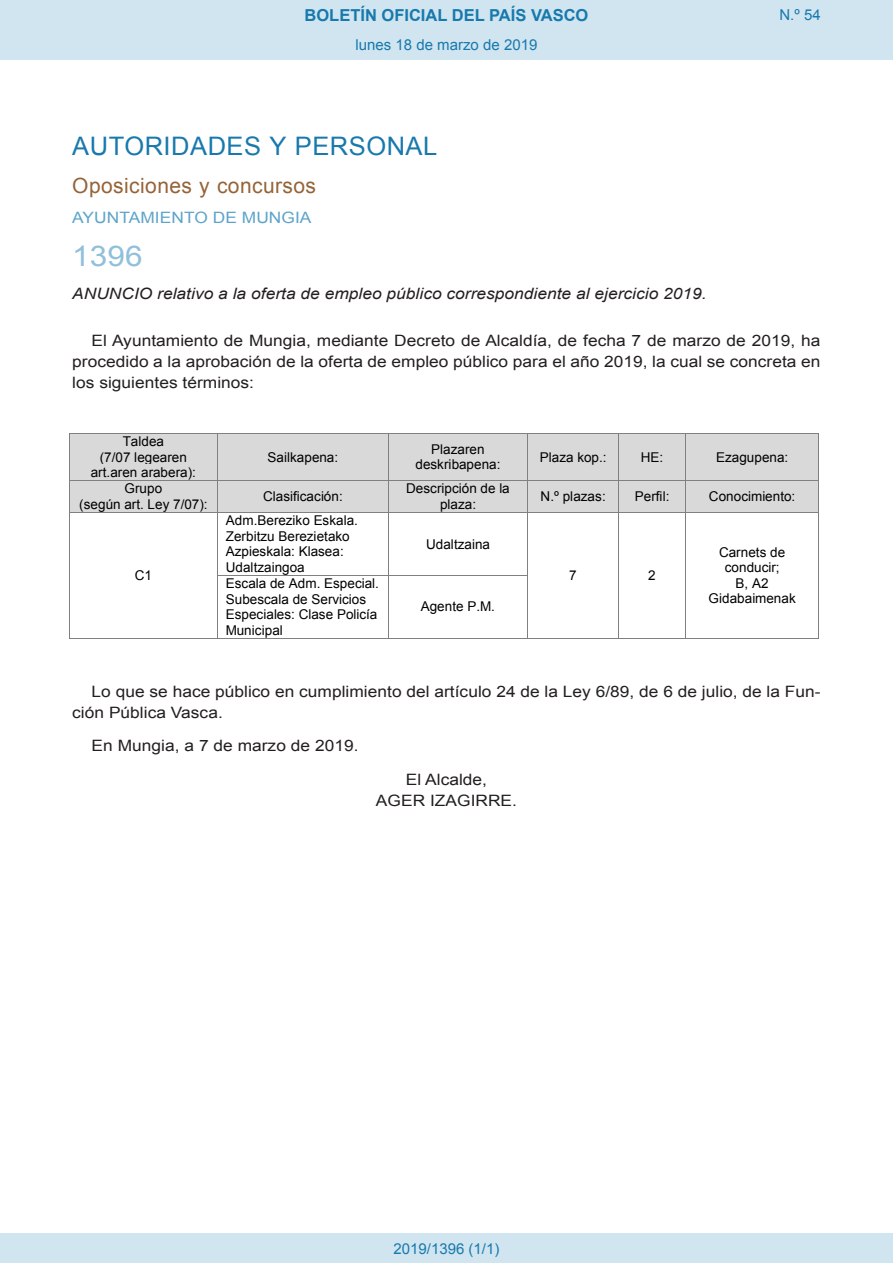
<style>
.page{position:relative;width:893px;height:1263px;background:#fff}
.page>*{position:absolute;margin:0;border:0;box-sizing:border-box;transform-origin:0 0}
.BOPVOrden{font:28.5px "Arial";color:#90c0db;scale:1.11 1}
.BOPVSeccion{font:25.5px "Arial";letter-spacing:.02em;color:#1879ad}
.BOPVSubseccion{font:21px "Arial";letter-spacing:.02em;color:#956338}
.t1{font:700 16.5px "Arial";color:#1879ad}
.BOPVDetalle{font:15.6px/21px "Arial";color:#231f20;text-align:justify;scale:1.11 1}
.BOPVTitulo{font:italic 15.6px "Arial";color:#231f20;scale:1.11 1}
.BOPVOrganismo{font:15.6px "Arial";letter-spacing:.005em;color:#5ea4ca;scale:1.11 1}
.BOPVNombreLehen1{font:15.6px "Arial";color:#231f20;scale:1.11 1}
.BOPVPuestoLehen1{font:15.6px "Arial";color:#231f20;scale:1.11 1}
.Paginacion_Centro{font:15px "Arial";color:#1879ad}
.t2{font:13.5px/15.5px "Arial";letter-spacing:.005em;color:#000;text-align:center}
</style>
<div class="page">
<div style="left:0;top:0;width:893px;height:60px;background:#d0e5f0"></div>
<div style="left:0;top:1233px;width:893px;height:30px;background:#d0e5f0"></div>
<div style="left:70px;top:433px;width:147px;height:47px;background:#d9d9d9"></div>
<div style="left:218px;top:433px;width:170px;height:47px;background:#d9d9d9"></div>
<div style="left:388px;top:433px;width:139px;height:47px;background:#d9d9d9"></div>
<div style="left:528px;top:433px;width:90px;height:47px;background:#d9d9d9"></div>
<div style="left:619px;top:433px;width:66px;height:47px;background:#d9d9d9"></div>
<div style="left:686px;top:433px;width:132px;height:47px;background:#d9d9d9"></div>
<hr style="left:70px;top:433px;width:147px;height:1px;background:#808080">
<hr style="left:218px;top:433px;width:170px;height:1px;background:#808080">
<hr style="left:389px;top:433px;width:138px;height:1px;background:#808080">
<hr style="left:528px;top:433px;width:90px;height:1px;background:#808080">
<hr style="left:619px;top:433px;width:66px;height:1px;background:#808080">
<hr style="left:686px;top:433px;width:132px;height:1px;background:#808080">
<hr style="left:69px;top:433px;width:1px;height:47px;background:#808080">
<hr style="left:217px;top:433px;width:1px;height:47px;background:#808080">
<hr style="left:388px;top:433px;width:1px;height:47px;background:#808080">
<hr style="left:527px;top:433px;width:1px;height:47px;background:#808080">
<hr style="left:618px;top:433px;width:1px;height:47px;background:#808080">
<hr style="left:685px;top:433px;width:1px;height:47px;background:#808080">
<hr style="left:818px;top:433px;width:1px;height:47px;background:#808080">
<div style="left:70px;top:481px;width:147px;height:31px;background:#d9d9d9"></div>
<div style="left:218px;top:481px;width:170px;height:31px;background:#d9d9d9"></div>
<div style="left:388px;top:481px;width:139px;height:31px;background:#d9d9d9"></div>
<div style="left:528px;top:481px;width:90px;height:31px;background:#d9d9d9"></div>
<div style="left:619px;top:481px;width:66px;height:31px;background:#d9d9d9"></div>
<div style="left:686px;top:481px;width:132px;height:31px;background:#d9d9d9"></div>
<hr style="left:70px;top:480px;width:147px;height:1px;background:#808080">
<hr style="left:218px;top:480px;width:170px;height:1px;background:#808080">
<hr style="left:389px;top:480px;width:138px;height:1px;background:#808080">
<hr style="left:528px;top:480px;width:90px;height:1px;background:#808080">
<hr style="left:619px;top:480px;width:66px;height:1px;background:#808080">
<hr style="left:686px;top:480px;width:132px;height:1px;background:#808080">
<hr style="left:69px;top:481px;width:1px;height:31px;background:#808080">
<hr style="left:217px;top:481px;width:1px;height:31px;background:#808080">
<hr style="left:388px;top:481px;width:1px;height:31px;background:#808080">
<hr style="left:527px;top:481px;width:1px;height:31px;background:#808080">
<hr style="left:618px;top:481px;width:1px;height:31px;background:#808080">
<hr style="left:685px;top:481px;width:1px;height:31px;background:#808080">
<hr style="left:818px;top:481px;width:1px;height:31px;background:#808080">
<hr style="left:70px;top:512px;width:147px;height:1px;background:#808080">
<hr style="left:218px;top:512px;width:170px;height:1px;background:#808080">
<hr style="left:389px;top:512px;width:138px;height:1px;background:#808080">
<hr style="left:528px;top:512px;width:90px;height:1px;background:#808080">
<hr style="left:619px;top:512px;width:66px;height:1px;background:#808080">
<hr style="left:686px;top:512px;width:132px;height:1px;background:#808080">
<hr style="left:69px;top:512px;width:1px;height:63px;background:#808080">
<hr style="left:217px;top:512px;width:1px;height:63px;background:#808080">
<hr style="left:388px;top:512px;width:1px;height:63px;background:#808080">
<hr style="left:527px;top:512px;width:1px;height:63px;background:#808080">
<hr style="left:618px;top:512px;width:1px;height:63px;background:#808080">
<hr style="left:685px;top:512px;width:1px;height:63px;background:#808080">
<hr style="left:818px;top:512px;width:1px;height:63px;background:#808080">
<hr style="left:218px;top:575px;width:170px;height:1px;background:#808080">
<hr style="left:389px;top:575px;width:138px;height:1px;background:#808080">
<hr style="left:69px;top:575px;width:1px;height:63px;background:#808080">
<hr style="left:70px;top:638px;width:147px;height:1px;background:#808080">
<hr style="left:217px;top:575px;width:1px;height:63px;background:#808080">
<hr style="left:218px;top:638px;width:170px;height:1px;background:#808080">
<hr style="left:388px;top:575px;width:1px;height:63px;background:#808080">
<hr style="left:389px;top:638px;width:138px;height:1px;background:#808080">
<hr style="left:527px;top:575px;width:1px;height:63px;background:#808080">
<hr style="left:528px;top:638px;width:90px;height:1px;background:#808080">
<hr style="left:618px;top:575px;width:1px;height:63px;background:#808080">
<hr style="left:619px;top:638px;width:66px;height:1px;background:#808080">
<hr style="left:685px;top:575px;width:1px;height:63px;background:#808080">
<hr style="left:686px;top:638px;width:132px;height:1px;background:#808080">
<hr style="left:818px;top:575px;width:1px;height:63px;background:#808080">
<p class="t1" style="left:305px;top:4px;width:285px">BOLETÍN OFICIAL DEL PAÍS VASCO</p>
<p class="Paginacion_Centro" style="left:356px;top:35px;width:183px">lunes 18 de marzo de 2019</p>
<p class="Paginacion_Centro" style="left:779px;top:5px;width:43px">N.º 54</p>
<p class="BOPVSeccion" style="left:72px;top:129px;width:367px">AUTORIDADES Y PERSONAL</p>
<p class="BOPVSubseccion" style="left:72px;top:171px;width:245px">Oposiciones y concursos</p>
<p class="BOPVOrganismo" style="left:72px;top:207px;width:217px">AYUNTAMIENTO DE MUNGIA</p>
<p class="BOPVOrden" style="left:72px;top:237px;width:65px">1396</p>
<p class="BOPVTitulo" style="left:72px;top:284px;width:573px">ANUNCIO relativo a la oferta de empleo público correspondiente al ejercicio 2019.</p>
<p class="BOPVDetalle" style="left:72px;top:330px;width:676px;text-indent:19px">El Ayuntamiento de Mungia, mediante Decreto de Alcaldía, de fecha 7 de marzo de 2019, ha procedido a la aprobación de la oferta de empleo público para el año 2019, la cual se concreta en los siguientes términos:</p>
<p class="t2" style="left:91px;top:434px;width:107px">Taldea<br>(7/07 legearen art.aren arabera):</p>
<p class="t2" style="left:268px;top:449px;width:72px">Sailkapena:</p>
<p class="t2" style="left:415px;top:441px;width:86px">Plazaren deskribapena:</p>
<p class="t2" style="left:540px;top:449px;width:68px">Plaza kop.:</p>
<p class="t2" style="left:641px;top:449px;width:24px">HE:</p>
<p class="t2" style="left:716px;top:449px;width:74px">Ezagupena:</p>
<p class="t2" style="left:79px;top:481px;width:130px">Grupo<br>(según art. Ley 7/07):</p>
<p class="t2" style="left:263px;top:489px;width:81px">Clasificación:</p>
<p class="t2" style="left:406px;top:481px;width:105px">Descripción de la plaza:</p>
<p class="t2" style="left:541px;top:489px;width:67px">N.º plazas:</p>
<p class="t2" style="left:635px;top:489px;width:36px">Perfil:</p>
<p class="t2" style="left:709px;top:489px;width:88px">Conocimiento:</p>
<p class="t2" style="left:135px;top:567px;width:19px">C1</p>
<p class="t2" style="left:226px;top:513px;width:134px;text-align:left">Adm.Bereziko Eskala.<br>Zerbitzu Berezietako<br>Azpieskala: Klasea:<br>Udaltzaingoa</p>
<p class="t2" style="left:226px;top:576px;width:155px;text-align:left">Escala de Adm. Especial.<br>Subescala de Servicios<br>Especiales: Clase Policía<br>Municipal</p>
<p class="t2" style="left:426px;top:536px;width:65px">Udaltzaina</p>
<p class="t2" style="left:421px;top:599px;width:76px">Agente P.M.</p>
<p class="t2" style="left:569px;top:568px;width:9px">7</p>
<p class="t2" style="left:648px;top:568px;width:9px">2</p>
<p class="t2" style="left:709px;top:544px;width:89px">Carnets de conducir;<br>B, A2<br>Gidabaimenak</p>
<p class="BOPVDetalle" style="left:72px;top:681px;width:676px;text-indent:19px">Lo que se hace público en cumplimiento del artículo 24 de la Ley 6/89, de 6 de julio, de la Fun&shy;ción Pública Vasca.</p>
<p class="BOPVDetalle" style="left:92px;top:735px;width:242px">En Mungia, a 7 de marzo de 2019.</p>
<p class="BOPVPuestoLehen1" style="left:406px;top:769px;width:75px">El Alcalde,</p>
<p class="BOPVNombreLehen1" style="left:376px;top:790px;width:129px">AGER IZAGIRRE.</p>
<p class="Paginacion_Centro" style="left:393px;top:1238px;width:107px">2019/1396 (1/1)</p>
</div>
